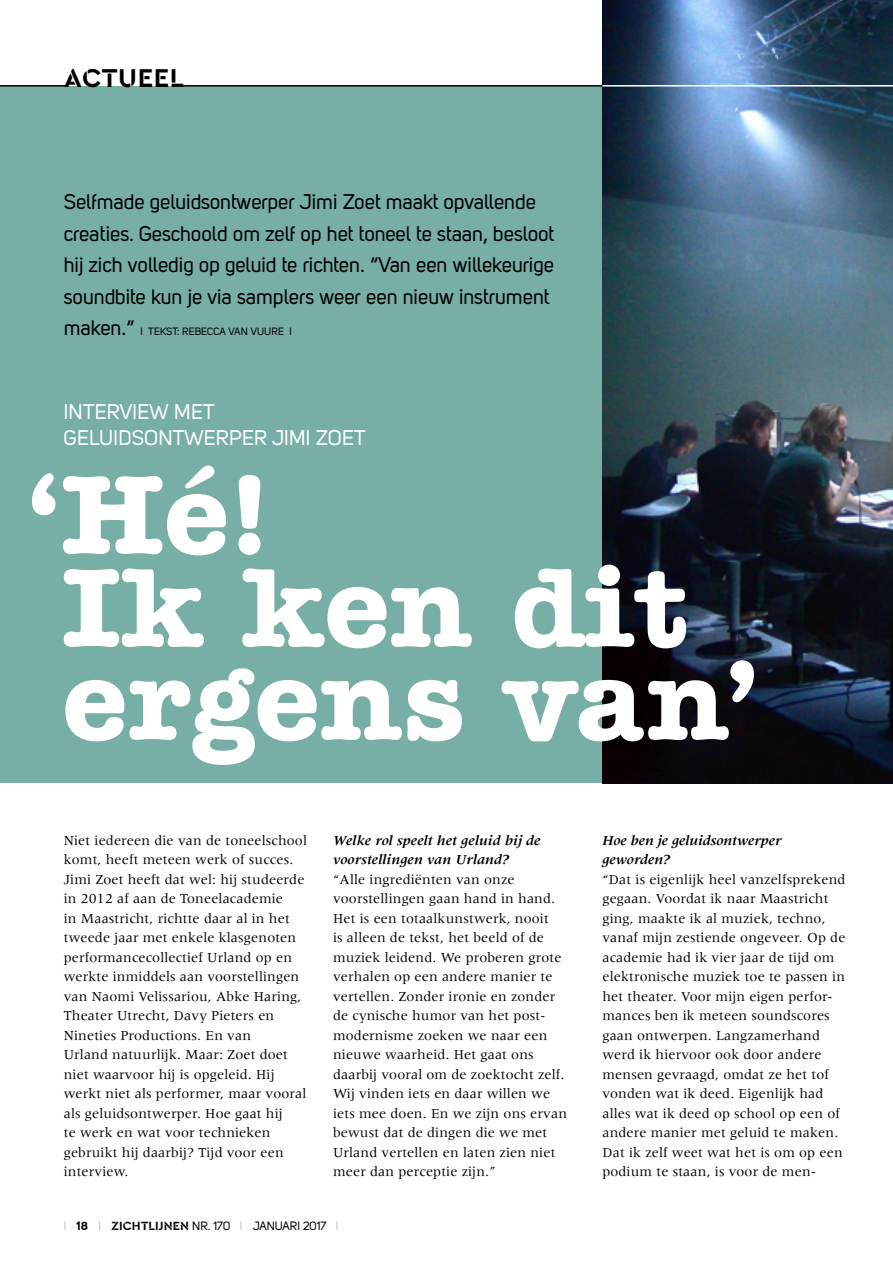
<style>
.page{position:relative;width:893px;height:1263px;background:#fff}
.page>*{position:absolute;margin:0;border:0;box-sizing:border-box;transform-origin:0 0}
.t1{font:700 115.5px/93px "Amer Typewriter IT Cby BT";color:#fff}
.t2{font:700 27px "Cera Stencil PRO";letter-spacing:.02em;color:#000}
.t3{font:21px/31.5px "Uni Sans Regular";letter-spacing:-.01em;color:#000}
.t4{font:21px/25.5px "Uni Sans Regular";color:#fff}
.t5{font:14.25px/19.5px "Meridien";letter-spacing:.01em;color:#000}
.t6{font:italic 700 14.25px/19.5px "Meridien";letter-spacing:.01em;color:#000}
.t7{font:12px "Uni Sans Regular";letter-spacing:-.005em;color:#000}
.t8{font:10.5px "Uni Sans Regular";color:#000}
.s1{font-size:21px}
.s2{font-family:"Uni Sans Light";color:#878787}
.s3{font-family:"Uni Sans Bold"}
.s4{font-family:"Cera Stencil PRO";font-weight:700;font-size:12.45px}
</style>
<div class="page">
<div style="left:0;top:87px;width:893px;height:696px;background:#77aea5"></div>
<img style="left:602px;top:0;width:291px;height:783px">
<hr style="left:0;top:85px;width:66px;height:2px;background:#000">
<hr style="left:181px;top:85px;width:421px;height:2px;background:#000">
<hr style="left:602px;top:85px;width:291px;height:2px;background:#fff">
<h2 class="t2" style="left:64px;top:60px;width:121px">ACTUEEL</h2>
<h3 class="t3" style="left:64px;top:186px;width:492px">Selfmade geluidsontwerper Jimi Zoet maakt opvallende creaties. Geschoold om zelf op het toneel te staan, besloot hij zich volledig op geluid te richten. “Van een willekeurige soundbite kun je via samplers weer een nieuw instrument</h3>
<p class="t8" style="left:64px;top:326px;width:230px"><span class="s1">maken.”</span> I TEKST: REBECCA VAN VUURE I</p>
<h3 class="t4" style="left:64px;top:399px;width:303px">INTERVIEW MET<br>GELUIDSONTWERPER JIMI ZOET</h3>
<h1 class="t1" style="left:62px;top:464px;width:701px;text-indent:-38px">‘Hé!<br>Ik ken dit ergens van’</h1>
<p class="t5" style="left:64px;top:830px;width:245px">Niet iedereen die van de toneelschool komt, heeft meteen werk of succes.<br>Jimi Zoet heeft dat wel: hij studeerde in 2012 af aan de Toneelacademie<br>in Maastricht, richtte daar al in het tweede jaar met enkele klasgenoten performancecollectief Urland op en werkte inmiddels aan voorstellingen van Naomi Velissariou, Abke Haring, Theater Utrecht, Davy Pieters en Nineties Productions. En van<br>Urland natuurlijk. Maar: Zoet doet niet waarvoor hij is opgeleid. Hij werkt niet als performer, maar vooral als geluidsontwerper. Hoe gaat hij<br>te werk en wat voor technieken gebruikt hij daarbij? Tijd voor een interview.</p>
<p class="t6" style="left:333px;top:830px;width:209px">Welke rol speelt het geluid bij de voorstellingen van Urland?</p>
<p class="t5" style="left:333px;top:869px;width:235px">“Alle ingrediënten van onze voorstellingen gaan hand in hand.<br>Het is een totaalkunstwerk, nooit<br>is alleen de tekst, het beeld of de muziek leidend. We proberen grote verhalen op een andere manier te vertellen. Zonder ironie en zonder de cynische humor van het post&shy;modernisme zoeken we naar een nieuwe waarheid. Het gaat ons daarbij vooral om de zoektocht zelf.<br>Wij vinden iets en daar willen we iets mee doen. En we zijn ons ervan bewust dat de dingen die we met<br>Urland vertellen en laten zien niet meer dan perceptie zijn.”</p>
<p class="t7" style="left:64px;top:1219px;width:276px"><span class="s2">I</span> <span class="s3">18</span> <span class="s2">I</span> <span class="s4">ZICHTLIJNEN</span> NR. 170 <span class="s2">I</span> JANUARI 2017 <span class="s2">I</span></p>
<p class="t6" style="left:602px;top:830px;width:180px">Hoe ben je geluidsontwerper geworden?</p>
<p class="t5" style="left:602px;top:869px;width:245px">“Dat is eigenlijk heel vanzelfsprekend gegaan. Voordat ik naar Maastricht ging, maakte ik al muziek, techno, vanaf mijn zestiende ongeveer. Op de academie had ik vier jaar de tijd om elektronische muziek toe te passen in het theater. Voor mijn eigen perfor&shy;mances ben ik meteen soundscores gaan ontwerpen. Langzamerhand werd ik hiervoor ook door andere mensen gevraagd, omdat ze het tof vonden wat ik deed. Eigenlijk had alles wat ik deed op school op een of andere manier met geluid te maken.<br>Dat ik zelf weet wat het is om op een podium te staan, is voor de men-</p>
</div>
